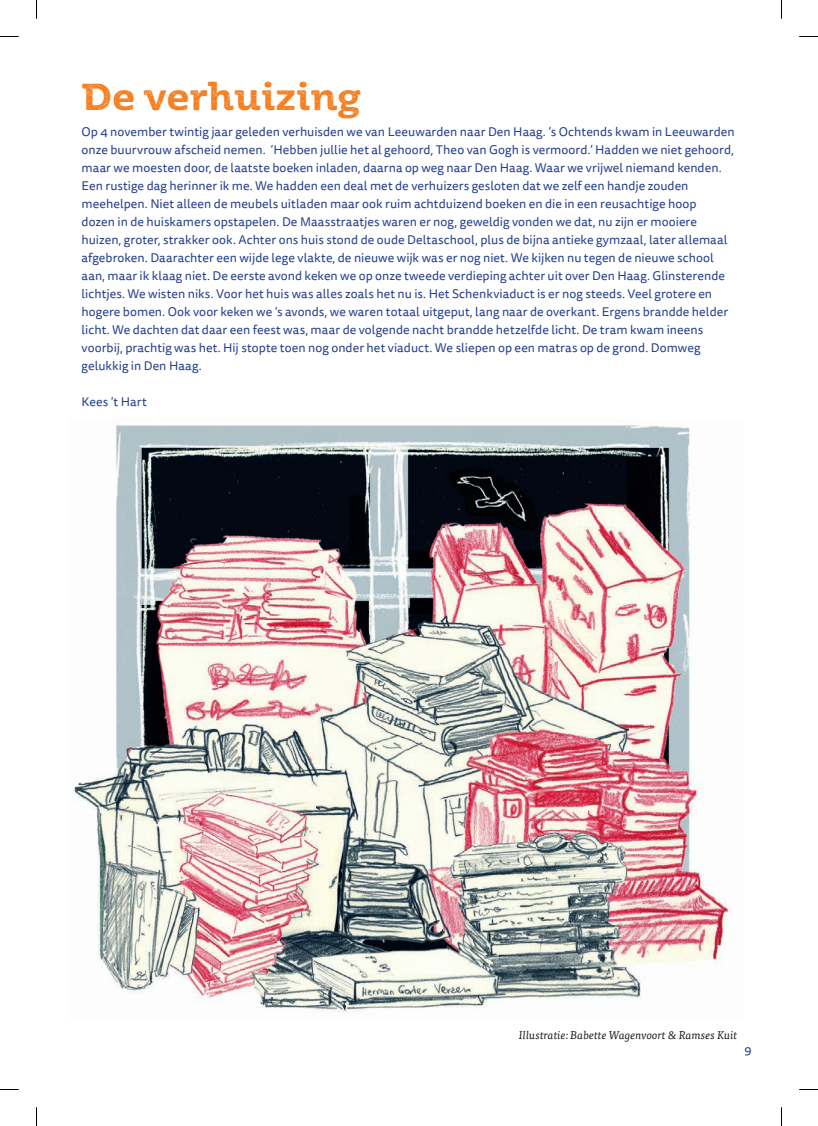
<style>
.page{position:relative;width:818px;height:1126px;background:#fff}
.page>*{position:absolute;margin:0;border:0;box-sizing:border-box;transform-origin:0 0}
.t1{font:600 37.5px "Moreno Rust";color:#f57f21}
.t2{font:12.5px/18px "Tisa Sans Pro";color:#253f8e}
.t3{font:italic 11.25px "Tisa Pro";color:#231f20}
</style>
<div class="page">
<img style="left:73px;top:425px;width:658px;height:588px">
<svg style="left:0;top:36px;width:19px;height:1px"></svg>
<svg style="left:799px;top:36px;width:18px;height:1px"></svg>
<svg style="left:0;top:1089px;width:19px;height:1px"></svg>
<svg style="left:799px;top:1089px;width:18px;height:1px"></svg>
<svg style="left:36px;top:0;width:1px;height:19px"></svg>
<svg style="left:36px;top:1107px;width:1px;height:18px"></svg>
<h1 class="t1" style="left:81px;top:63px;width:281px">De verhuizing</h1>
<p class="t2" style="left:81px;top:122px;width:654px">Op 4 november twintig jaar geleden verhuisden we van Leeuwarden naar Den Haag. ’s Ochtends kwam in Leeuwarden onze buurvrouw afscheid nemen. ‘Hebben jullie het al gehoord, Theo van Gogh is vermoord.’ Hadden we niet gehoord, maar we moesten door, de laatste boeken inladen, daarna op weg naar Den Haag. Waar we vrijwel niemand kenden.<br>Een rustige dag herinner ik me. We hadden een deal met de verhuizers gesloten dat we zelf een handje zouden meehelpen. Niet alleen de meubels uitladen maar ook ruim achtduizend boeken en die in een reusachtige hoop<br>dozen in de huiskamers opstapelen. De Maasstraatjes waren er nog, geweldig vonden we dat, nu zijn er mooiere huizen, groter, strakker ook. Achter ons huis stond de oude Deltaschool, plus de bijna antieke gymzaal, later allemaal afgebroken. Daarachter een wijde lege vlakte, de nieuwe wijk was er nog niet. We kijken nu tegen de nieuwe school aan, maar ik klaag niet. De eerste avond keken we op onze tweede verdieping achter uit over Den Haag. Glinsterende lichtjes. We wisten niks. Voor het huis was alles zoals het nu is. Het Schenkviaduct is er nog steeds. Veel grotere en hogere bomen. Ook voor keken we ’s avonds, we waren totaal uitgeput, lang naar de overkant. Ergens brandde helder licht. We dachten dat daar een feest was, maar de volgende nacht brandde hetzelfde licht. De tram kwam ineens voorbij, prachtig was het. Hij stopte toen nog onder het viaduct. We sliepen op een matras op de grond. Domweg gelukkig in Den Haag.</p>
<p class="t2" style="left:81px;top:392px;width:67px">Kees ’t Hart</p>
<p class="t3" style="left:518px;top:1026px;width:220px">Illustratie: Babette Wagenvoort &amp; Ramses Kuit</p>
<p class="t2" style="left:744px;top:1040px;width:9px">9</p>
</div>
